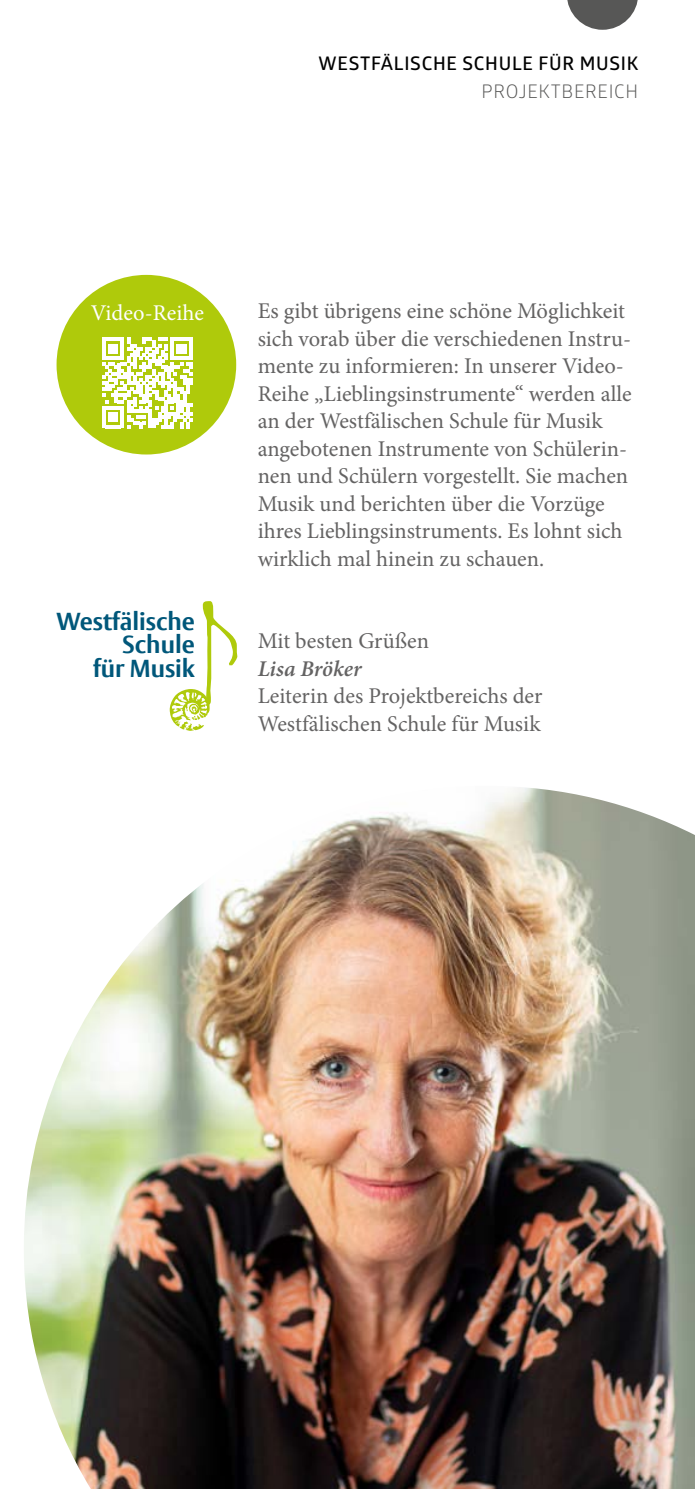
<style>
.page{position:relative;width:695px;height:1489px;background:#fff}
.page>*{position:absolute;margin:0;border:0;box-sizing:border-box;transform-origin:0 0}
.t1{font:700 24.5px/23.5px "Vesta Pro";color:#00577a;text-align:right}
.t2{font:22.5px/27.5px "Minion Pro";color:#646363}
.t3{font:22.5px "Minion Pro";color:#fff}
.t4{font:italic 600 22.5px "Minion Pro";letter-spacing:-.005em;color:#646363}
.t5{font:600 18.75px "Glober";letter-spacing:.04em;color:#000}
.t6{font:18.75px "Glober";letter-spacing:.04em;color:#575756}
</style>
<div class="page">
<svg style="left:567px;top:0;width:71px;height:30px"></svg>
<svg style="left:170px;top:601px;width:67px;height:129px"></svg>
<div style="left:57px;top:275px;width:179px;height:179px;background:#afca0b;border-radius:50%"></div>
<svg style="left:102px;top:338px;width:90px;height:90px"></svg>
<img style="left:24px;top:788px;width:670px;height:700px">
<p class="t5" style="left:318px;top:51px;width:321px">WESTFÄLISCHE SCHULE FÜR MUSIK</p>
<p class="t6" style="left:481px;top:78px;width:158px">PROJEKTBEREICH</p>
<p class="t3" style="left:91px;top:298px;width:115px">Video-Reihe</p>
<p class="t1" style="left:57px;top:609px;width:140px">Westfälische<br>Schule<br>für Musik</p>
<p class="t2" style="left:257px;top:297px;width:375px">Es gibt übrigens eine schöne Möglichkeit sich vorab über die verschiedenen Instru&shy;mente zu informieren: In unserer Video-Reihe „Lieblingsinstrumente“ werden alle an der Westfälischen Schule für Musik angebotenen Instrumente von Schülerin&shy;nen und Schülern vorgestellt. Sie machen Musik und berichten über die Vorzüge ihres Lieblingsinstruments. Es lohnt sich wirklich mal hinein zu schauen.</p>
<p class="t2" style="left:257px;top:627px;width:173px">Mit besten Grüßen</p>
<p class="t4" style="left:257px;top:652px;width:105px">Lisa Bröker</p>
<p class="t2" style="left:257px;top:682px;width:286px">Leiterin des Projektbereichs der<br>Westfälischen Schule für Musik</p>
</div>
